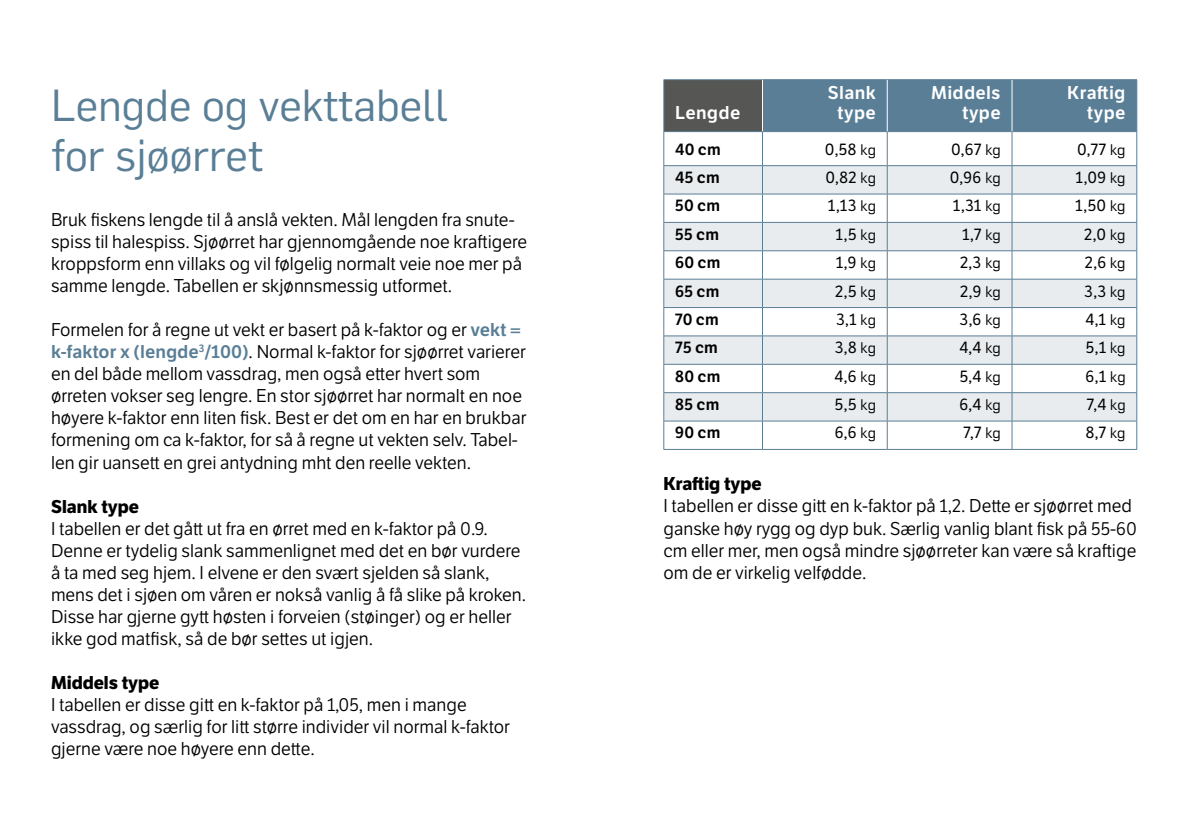
<style>
.page{position:relative;width:1191px;height:840px;background:#fff}
.page>*{position:absolute;margin:0;border:0;box-sizing:border-box;transform-origin:0 0}
.t1{font:44px/50px "Flama";color:#597e96}
.t2{font:18px/22px "LFT Etica";color:#000}
.t3{font:600 18px/20px "LFT Etica";letter-spacing:.015em;color:#fff;text-align:right}
.t4{font:700 18px "LFT Etica";color:#000}
.t5{font:16px "LFT Etica";letter-spacing:.025em;color:#000}
.t6{font:600 16px "LFT Etica";letter-spacing:.025em;color:#000}
.s1{font-weight:600;color:#597e96}
.s2{font-family:"Eurostile"}
</style>
<div class="page">
<div style="left:664px;top:80px;width:98px;height:51px;background:#565655"></div>
<div style="left:763px;top:80px;width:373px;height:51px;background:#597e96"></div>
<svg style="left:664px;top:166px;width:472px;height:254px;fill:#e8ecef"></svg>
<hr style="left:663px;top:79px;width:99px;height:1px;background:#5b7e95">
<hr style="left:663px;top:80px;width:1px;height:51px;background:#5b7e95">
<hr style="left:762px;top:79px;width:125px;height:1px;background:#5b7e95">
<hr style="left:887px;top:79px;width:125px;height:1px;background:#5b7e95">
<hr style="left:1012px;top:79px;width:125px;height:1px;background:#5b7e95">
<hr style="left:1136px;top:80px;width:1px;height:51px;background:#5b7e95">
<hr style="left:663px;top:131px;width:99px;height:1px;background:#5b7e95">
<hr style="left:663px;top:132px;width:1px;height:33px;background:#5b7e95">
<hr style="left:762px;top:131px;width:125px;height:1px;background:#5b7e95">
<hr style="left:762px;top:132px;width:1px;height:33px;background:#5b7e95">
<hr style="left:887px;top:131px;width:125px;height:1px;background:#5b7e95">
<hr style="left:887px;top:132px;width:1px;height:33px;background:#5b7e95">
<hr style="left:1012px;top:131px;width:125px;height:1px;background:#5b7e95">
<hr style="left:1011px;top:132px;width:1px;height:33px;background:#5b7e95">
<hr style="left:1136px;top:132px;width:1px;height:33px;background:#5b7e95">
<hr style="left:663px;top:165px;width:99px;height:1px;background:#5b7e95">
<hr style="left:762px;top:165px;width:125px;height:1px;background:#5b7e95">
<hr style="left:887px;top:165px;width:125px;height:1px;background:#5b7e95">
<hr style="left:1012px;top:165px;width:125px;height:1px;background:#5b7e95">
<hr style="left:663px;top:193px;width:99px;height:1px;background:#5b7e95">
<hr style="left:762px;top:193px;width:125px;height:1px;background:#5b7e95">
<hr style="left:887px;top:193px;width:125px;height:1px;background:#5b7e95">
<hr style="left:1012px;top:193px;width:125px;height:1px;background:#5b7e95">
<hr style="left:663px;top:222px;width:99px;height:1px;background:#5b7e95">
<hr style="left:762px;top:222px;width:125px;height:1px;background:#5b7e95">
<hr style="left:887px;top:222px;width:125px;height:1px;background:#5b7e95">
<hr style="left:1012px;top:222px;width:125px;height:1px;background:#5b7e95">
<hr style="left:663px;top:250px;width:99px;height:1px;background:#5b7e95">
<hr style="left:762px;top:250px;width:125px;height:1px;background:#5b7e95">
<hr style="left:887px;top:250px;width:125px;height:1px;background:#5b7e95">
<hr style="left:1012px;top:250px;width:125px;height:1px;background:#5b7e95">
<hr style="left:663px;top:279px;width:99px;height:1px;background:#5b7e95">
<hr style="left:762px;top:279px;width:125px;height:1px;background:#5b7e95">
<hr style="left:887px;top:279px;width:125px;height:1px;background:#5b7e95">
<hr style="left:1012px;top:279px;width:125px;height:1px;background:#5b7e95">
<hr style="left:663px;top:307px;width:99px;height:1px;background:#5b7e95">
<hr style="left:762px;top:307px;width:125px;height:1px;background:#5b7e95">
<hr style="left:887px;top:307px;width:125px;height:1px;background:#5b7e95">
<hr style="left:1012px;top:307px;width:125px;height:1px;background:#5b7e95">
<hr style="left:663px;top:335px;width:99px;height:1px;background:#5b7e95">
<hr style="left:762px;top:335px;width:125px;height:1px;background:#5b7e95">
<hr style="left:887px;top:335px;width:125px;height:1px;background:#5b7e95">
<hr style="left:1012px;top:335px;width:125px;height:1px;background:#5b7e95">
<hr style="left:663px;top:364px;width:99px;height:1px;background:#5b7e95">
<hr style="left:762px;top:364px;width:125px;height:1px;background:#5b7e95">
<hr style="left:887px;top:364px;width:125px;height:1px;background:#5b7e95">
<hr style="left:1012px;top:364px;width:125px;height:1px;background:#5b7e95">
<hr style="left:663px;top:392px;width:99px;height:1px;background:#5b7e95">
<hr style="left:762px;top:392px;width:125px;height:1px;background:#5b7e95">
<hr style="left:887px;top:392px;width:125px;height:1px;background:#5b7e95">
<hr style="left:1012px;top:392px;width:125px;height:1px;background:#5b7e95">
<hr style="left:663px;top:420px;width:99px;height:1px;background:#5b7e95">
<svg style="left:663px;top:166px;width:1px;height:283px"></svg>
<hr style="left:762px;top:420px;width:125px;height:1px;background:#5b7e95">
<svg style="left:762px;top:166px;width:1px;height:283px"></svg>
<hr style="left:887px;top:420px;width:125px;height:1px;background:#5b7e95">
<svg style="left:887px;top:166px;width:1px;height:283px"></svg>
<hr style="left:1012px;top:420px;width:125px;height:1px;background:#5b7e95">
<svg style="left:1011px;top:166px;width:1px;height:283px"></svg>
<svg style="left:1136px;top:166px;width:1px;height:283px"></svg>
<hr style="left:663px;top:449px;width:99px;height:1px;background:#5b7e95">
<hr style="left:762px;top:449px;width:125px;height:1px;background:#5b7e95">
<hr style="left:887px;top:449px;width:125px;height:1px;background:#5b7e95">
<hr style="left:1012px;top:449px;width:125px;height:1px;background:#5b7e95">
<hr style="left:887px;top:80px;width:1px;height:51px;background:#fff">
<hr style="left:1011px;top:80px;width:1px;height:51px;background:#fff">
<h1 class="t1" style="left:51px;top:78px;width:398px">Lengde og vekttabell for sjøørret</h1>
<p class="t2" style="left:51px;top:209px;width:478px">Bruk fiskens lengde til å anslå vekten. Mål lengden fra snute&shy;spiss til halespiss. Sjøørret har gjennomgående noe kraftigere kroppsform enn villaks og vil følgelig normalt veie noe mer på samme lengde. Tabellen er skjønnsmessig utformet.</p>
<p class="t2" style="left:51px;top:319px;width:477px">Formelen for å regne ut vekt er basert på k-faktor og er <span class="s1">vekt = k-faktor x (lengde</span><sup>3</sup><span class="s1">/100)</span>. Normal k-faktor for sjøørret varierer en del både mellom vassdrag, men også etter hvert som ørreten vokser seg lengre. En stor sjøørret har normalt en noe høyere k-faktor enn liten fisk. Best er det om en har en brukbar formening om ca k-faktor, for så å regne ut vekten selv. Tabel&shy;len gir uansett en grei antydning mht den reelle vekten.</p>
<p class="t4" style="left:51px;top:495px;width:90px">Slank type</p>
<p class="t2" style="left:51px;top:517px;width:477px">I tabellen er det gått ut fra en ørret med en k-faktor på 0.9.<br>Denne er tydelig slank sammenlignet med det en bør vurdere å ta med seg hjem. I elvene er den svært sjelden så slank, mens det i sjøen om våren er nokså vanlig å få slike på kroken.<br>Disse har gjerne gytt høsten i forveien (støinger) og er heller ikke god matfisk, så de bør settes ut igjen.</p>
<p class="t4" style="left:51px;top:671px;width:110px">Middels type</p>
<p class="t2" style="left:51px;top:693px;width:460px">I tabellen er disse gitt en k-faktor på 1,05, men i mange vassdrag, og særlig for litt større individer vil normal k-faktor gjerne være noe høyere enn dette.</p>
<p class="t3" style="left:675px;top:102px;width:67px">Lengde</p>
<p class="t3" style="left:828px;top:82px;width:49px;text-align:center">Slank type</p>
<p class="t3" style="left:931px;top:82px;width:71px">Middels type</p>
<p class="t3" style="left:1067px;top:82px;width:60px">Kraftig type</p>
<p class="t6" style="left:675px;top:139px;width:47px">40 cm</p>
<p class="t5" style="left:825px;top:139px;width:52px">0,58 <span class="s2">kg</span></p>
<p class="t5" style="left:951px;top:139px;width:51px">0,67 <span class="s2">kg</span></p>
<p class="t5" style="left:1077px;top:139px;width:50px">0,77 <span class="s2">kg</span></p>
<p class="t6" style="left:675px;top:167px;width:46px">45 cm</p>
<p class="t5" style="left:825px;top:168px;width:52px">0,82 <span class="s2">kg</span></p>
<p class="t5" style="left:949px;top:168px;width:52px">0,96 <span class="s2">kg</span></p>
<p class="t5" style="left:1075px;top:168px;width:51px">1,09 <span class="s2">kg</span></p>
<p class="t6" style="left:675px;top:196px;width:46px">50 cm</p>
<p class="t5" style="left:828px;top:196px;width:49px">1,13 <span class="s2">kg</span></p>
<p class="t5" style="left:953px;top:196px;width:49px">1,31 <span class="s2">kg</span></p>
<p class="t5" style="left:1075px;top:196px;width:52px">1,50 <span class="s2">kg</span></p>
<p class="t6" style="left:675px;top:224px;width:45px">55 cm</p>
<p class="t5" style="left:835px;top:224px;width:42px">1,5 <span class="s2">kg</span></p>
<p class="t5" style="left:962px;top:224px;width:40px">1,7 <span class="s2">kg</span></p>
<p class="t5" style="left:1084px;top:224px;width:43px">2,0 <span class="s2">kg</span></p>
<p class="t6" style="left:675px;top:253px;width:47px">60 cm</p>
<p class="t5" style="left:836px;top:253px;width:42px">1,9 <span class="s2">kg</span></p>
<p class="t5" style="left:960px;top:253px;width:42px">2,3 <span class="s2">kg</span></p>
<p class="t5" style="left:1085px;top:253px;width:42px">2,6 <span class="s2">kg</span></p>
<p class="t6" style="left:675px;top:281px;width:46px">65 cm</p>
<p class="t5" style="left:835px;top:281px;width:42px">2,5 <span class="s2">kg</span></p>
<p class="t5" style="left:960px;top:281px;width:42px">2,9 <span class="s2">kg</span></p>
<p class="t5" style="left:1084px;top:281px;width:42px">3,3 <span class="s2">kg</span></p>
<p class="t6" style="left:675px;top:309px;width:45px">70 cm</p>
<p class="t5" style="left:836px;top:309px;width:41px">3,1 <span class="s2">kg</span></p>
<p class="t5" style="left:960px;top:309px;width:42px">3,6 <span class="s2">kg</span></p>
<p class="t5" style="left:1085px;top:309px;width:41px">4,1 <span class="s2">kg</span></p>
<p class="t6" style="left:675px;top:338px;width:44px">75 cm</p>
<p class="t5" style="left:835px;top:338px;width:42px">3,8 <span class="s2">kg</span></p>
<p class="t5" style="left:959px;top:338px;width:43px">4,4 <span class="s2">kg</span></p>
<p class="t5" style="left:1085px;top:338px;width:41px">5,1 <span class="s2">kg</span></p>
<p class="t6" style="left:675px;top:366px;width:47px">80 cm</p>
<p class="t5" style="left:834px;top:366px;width:43px">4,6 <span class="s2">kg</span></p>
<p class="t5" style="left:959px;top:366px;width:43px">5,4 <span class="s2">kg</span></p>
<p class="t5" style="left:1085px;top:366px;width:41px">6,1 <span class="s2">kg</span></p>
<p class="t6" style="left:675px;top:394px;width:46px">85 cm</p>
<p class="t5" style="left:835px;top:395px;width:43px">5,5 <span class="s2">kg</span></p>
<p class="t5" style="left:959px;top:395px;width:43px">6,4 <span class="s2">kg</span></p>
<p class="t5" style="left:1086px;top:395px;width:40px">7,4 <span class="s2">kg</span></p>
<p class="t6" style="left:675px;top:423px;width:47px">90 cm</p>
<p class="t5" style="left:834px;top:423px;width:43px">6,6 <span class="s2">kg</span></p>
<p class="t5" style="left:963px;top:423px;width:39px">7,7 <span class="s2">kg</span></p>
<p class="t5" style="left:1085px;top:423px;width:41px">8,7 <span class="s2">kg</span></p>
<p class="t4" style="left:663px;top:473px;width:100px">Kraftig type</p>
<p class="t2" style="left:663px;top:495px;width:475px">I tabellen er disse gitt en k-faktor på 1,2. Dette er sjøørret med ganske høy rygg og dyp buk. Særlig vanlig blant fisk på 55-60 cm eller mer, men også mindre sjøørreter kan være så kraftige om de er virkelig velfødde.</p>
</div>
